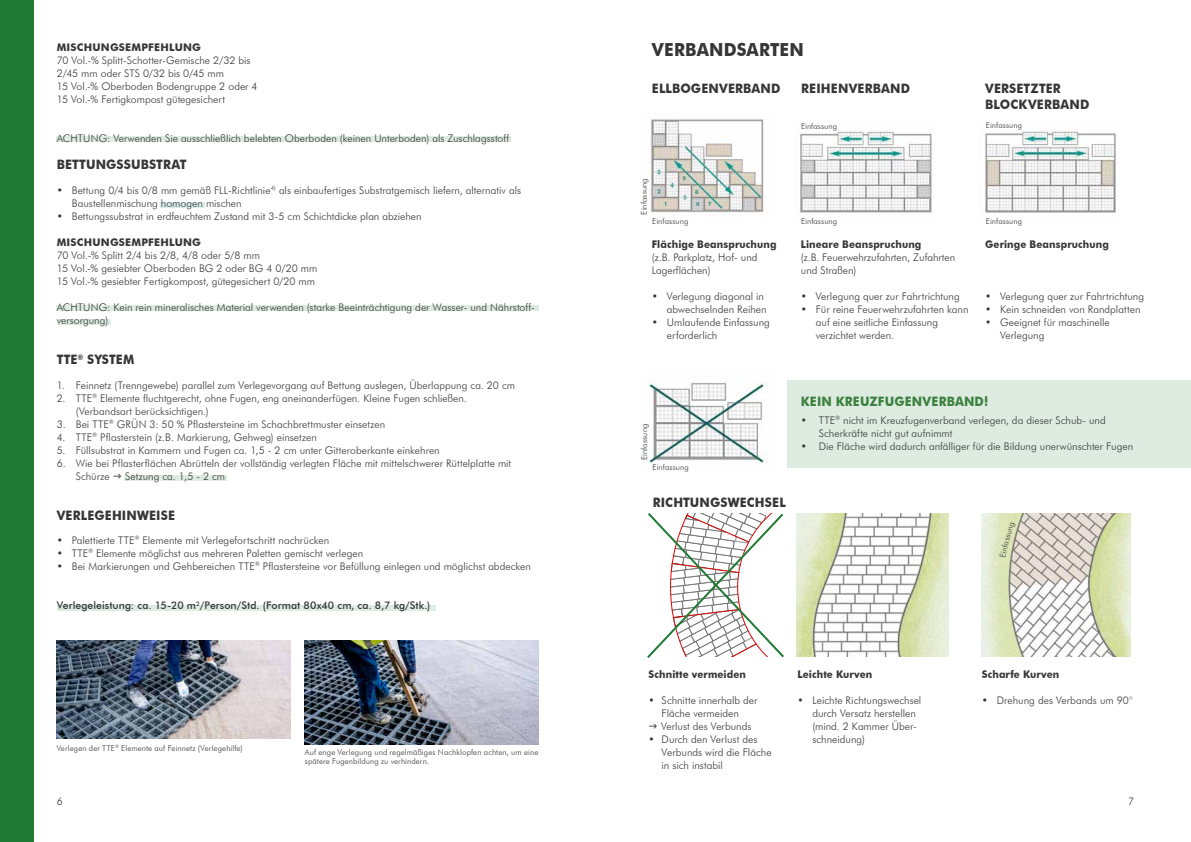
<style>
.page{position:relative;width:1191px;height:842px;background:#fff}
.page>*{position:absolute;margin:0;border:0;box-sizing:border-box;transform-origin:0 0}
.t1{font:700 18px "Futura BT";letter-spacing:.01em;color:#373636;scale:.94 1}
.t2{font:700 13px/15.6px "Futura BT";letter-spacing:.015em;color:#373636;scale:.94 1}
.t3{font:700 13px "Futura BT";letter-spacing:.015em;color:#3b813d;scale:.94 1}
.t4{font:300 10.5px/13px "Futura BT";color:#373636}
.t5{font:700 10.5px "Futura BT";letter-spacing:.01em;color:#373636;scale:.94 1}
.t6{font:500 10.5px "Futura BT";letter-spacing:.005em;color:#373636}
.t7{font:700 10.5px "Futura BT";letter-spacing:.01em;color:#373636}
.t8{font:300 8px/9px "Futura BT";letter-spacing:.015em;color:#373636}
</style>
<div class="page">
<div style="left:57px;top:137px;width:454px;height:5px;background:#ddebe0"></div>
<div style="left:57px;top:306px;width:482px;height:5px;background:#ddebe0"></div>
<div style="left:57px;top:319px;width:54px;height:5px;background:#ddebe0"></div>
<div style="left:160px;top:202px;width:44px;height:5px;background:#d9efee"></div>
<div style="left:124px;top:475px;width:103px;height:6px;background:#ddebe0"></div>
<div style="left:57px;top:605px;width:378px;height:5px;background:#ddebe0"></div>
<div style="left:0;top:0;width:34px;height:842px;background:#207a34"></div>
<div style="left:786px;top:381px;width:405px;height:87px;background:#ddebe0"></div>
<img style="left:57px;top:641px;width:234px;height:97px">
<img style="left:981px;top:514px;width:149px;height:142px">
<svg style="left:647px;top:513px;width:137px;height:145px"></svg>
<img style="left:796px;top:514px;width:152px;height:142px">
<img style="left:305px;top:641px;width:234px;height:104px">
<img style="left:649px;top:119px;width:115px;height:97px">
<img style="left:800px;top:130px;width:133px;height:83px">
<img style="left:985px;top:130px;width:134px;height:83px">
<img style="left:642px;top:382px;width:126px;height:82px">
<svg style="left:999px;top:522px;width:17px;height:35px"></svg>
<p class="t7" style="left:57px;top:40px;width:146px">MISCHUNGSEMPFEHLUNG</p>
<p class="t4" style="left:57px;top:53px;width:202px">70 Vol.-% Splitt-Schotter-Gemische 2/32 bis 2/45 mm oder STS 0/32 bis 0/45 mm<br>15 Vol.-% Oberboden Bodengruppe 2 oder 4<br>15 Vol.-% Fertigkompost gütegesichert</p>
<p class="t4" style="left:57px;top:131px;width:454px">ACHTUNG: Verwenden Sie ausschließlich belebten Oberboden (keinen Unterboden) als Zuschlagsstoff</p>
<p class="t2" style="left:57px;top:157px;width:140px">BETTUNGSSUBSTRAT</p>
<p class="t4" style="left:72px;top:183px;width:451px;text-indent:-15px">• Bettung 0/4 bis 0/8 mm gemäß FLL-Richtlinie<sup>4)</sup> als einbaufertiges Substratgemisch liefern, alternativ als<br>Baustellenmischung homogen mischen</p>
<p class="t4" style="left:57px;top:209px;width:366px">• Bettungssubstrat in erdfeuchtem Zustand mit 3-5 cm Schichtdicke plan abziehen</p>
<p class="t7" style="left:57px;top:235px;width:146px">MISCHUNGSEMPFEHLUNG</p>
<p class="t4" style="left:57px;top:248px;width:262px">70 Vol.-% Splitt 2/4 bis 2/8, 4/8 oder 5/8 mm<br>15 Vol.-% gesiebter Oberboden BG 2 oder BG 4 0/20 mm<br>15 Vol.-% gesiebter Fertigkompost, gütegesichert 0/20 mm</p>
<p class="t4" style="left:57px;top:300px;width:479px">ACHTUNG: Kein rein mineralisches Material verwenden (starke Beeinträchtigung der Wasser- und Nährstoff&shy;versorgung)</p>
<p class="t2" style="left:57px;top:352px;width:84px">TTE<sup>®</sup> SYSTEM</p>
<p class="t4" style="left:57px;top:378px;width:460px">1. Feinnetz (Trenngewebe) parallel zum Verlegevorgang auf Bettung auslegen, Überlappung ca. 20 cm</p>
<p class="t4" style="left:76px;top:391px;width:393px;text-indent:-19px">2. TTE<sup>®</sup> Elemente fluchtgerecht, ohne Fugen, eng aneinanderfügen. Kleine Fugen schließen. (Verbandsart berücksichtigen.)</p>
<p class="t4" style="left:57px;top:417px;width:330px">3. Bei TTE<sup>®</sup> GRÜN 3: 50 % Pflastersteine im Schachbrettmuster einsetzen</p>
<p class="t4" style="left:57px;top:430px;width:262px">4. TTE<sup>®</sup> Pflasterstein (z.B. Markierung, Gehweg) einsetzen</p>
<p class="t4" style="left:57px;top:443px;width:384px">5. Füllsubstrat in Kammern und Fugen ca. 1,5 - 2 cm unter Gitteroberkante einkehren</p>
<p class="t4" style="left:76px;top:456px;width:437px;text-indent:-19px">6. Wie bei Pflasterflächen Abrütteln der vollständig verlegten Fläche mit mittelschwerer Rüttelplatte mit<br>Schürze</p>
<p class="t4" style="left:125px;top:469px;width:102px">Setzung ca. 1,5 - 2 cm</p>
<p class="t2" style="left:57px;top:508px;width:127px">VERLEGEHINWEISE</p>
<p class="t4" style="left:57px;top:533px;width:274px">• Palettierte TTE<sup>®</sup> Elemente mit Verlegefortschritt nachrücken</p>
<p class="t4" style="left:57px;top:546px;width:308px">• TTE<sup>®</sup> Elemente möglichst aus mehreren Paletten gemischt verlegen</p>
<p class="t4" style="left:57px;top:559px;width:476px">• Bei Markierungen und Gehbereichen TTE<sup>®</sup> Pflastersteine vor Befüllung einlegen und möglichst abdecken</p>
<p class="t6" style="left:57px;top:599px;width:375px">Verlegeleistung: ca. 15-20 m<sup>2</sup>/Person/Std. (Format 80x40 cm, ca. 8,7 kg/Stk.)</p>
<p class="t8" style="left:57px;top:743px;width:187px">Verlegen der TTE<sup>®</sup> Elemente auf Feinnetz (Verlegehilfe)</p>
<p class="t8" style="left:305px;top:748px;width:235px">Auf enge Verlegung und regelmäßiges Nachklopfen achten, um eine spätere Fugenbildung zu verhindern.</p>
<h1 class="t1" style="left:652px;top:39px;width:163px">VERBANDSARTEN</h1>
<p class="t2" style="left:652px;top:81px;width:138px">ELLBOGENVERBAND</p>
<p class="t2" style="left:801px;top:81px;width:117px">REIHENVERBAND</p>
<p class="t2" style="left:985px;top:81px;width:112px">VERSETZTER<br>BLOCKVERBAND</p>
<p class="t8" style="left:639px;top:215px;width:38px;rotate:-90deg">Einfassung</p>
<p class="t8" style="left:652px;top:216px;width:38px">Einfassung</p>
<p class="t5" style="left:652px;top:238px;width:134px">Flächige Beanspruchung</p>
<p class="t4" style="left:652px;top:251px;width:107px">(z.B. Parkplatz, Hof- und<br>Lagerflächen)</p>
<p class="t4" style="left:652px;top:290px;width:116px;text-align:right">• Verlegung diagonal in abwechselnden Reihen</p>
<p class="t4" style="left:667px;top:316px;width:104px;text-indent:-15px">• Umlaufende Einfassung erforderlich</p>
<p class="t8" style="left:801px;top:121px;width:38px">Einfassung</p>
<p class="t8" style="left:986px;top:121px;width:38px">Einfassung</p>
<p class="t8" style="left:801px;top:216px;width:38px">Einfassung</p>
<p class="t8" style="left:986px;top:216px;width:38px">Einfassung</p>
<p class="t5" style="left:801px;top:238px;width:130px">Lineare Beanspruchung</p>
<p class="t4" style="left:801px;top:251px;width:156px">(z.B. Feuerwehrzufahrten, Zufahrten und Straßen)</p>
<p class="t4" style="left:801px;top:290px;width:160px">• Verlegung quer zur Fahrtrichtung</p>
<p class="t4" style="left:816px;top:303px;width:154px;text-indent:-15px">• Für reine Feuerwehrzufahrten kann auf eine seitliche Einfassung verzichtet werden.</p>
<p class="t5" style="left:985px;top:238px;width:133px">Geringe Beanspruchung</p>
<p class="t4" style="left:985px;top:290px;width:160px">• Verlegung quer zur Fahrtrichtung</p>
<p class="t4" style="left:985px;top:303px;width:157px">• Kein schneiden von Randplatten</p>
<p class="t4" style="left:1000px;top:316px;width:111px;text-indent:-15px">• Geeignet für maschinelle<br>Verlegung</p>
<p class="t8" style="left:640px;top:460px;width:38px;rotate:-90deg">Einfassung</p>
<p class="t8" style="left:652px;top:463px;width:38px">Einfassung</p>
<p class="t2" style="left:653px;top:494px;width:143px">RICHTUNGSWECHSEL</p>
<p class="t3" style="left:801px;top:394px;width:201px">KEIN KREUZFUGENVERBAND!</p>
<p class="t4" style="left:819px;top:413px;width:288px;text-indent:-18px">• TTE<sup>®</sup> nicht im Kreuzfugenverband verlegen, da dieser Schub- und<br>Scherkräfte nicht gut aufnimmt</p>
<p class="t4" style="left:801px;top:439px;width:334px">• Die Fläche wird dadurch anfälliger für die Bildung unerwünschter Fugen</p>
<p class="t5" style="left:648px;top:667px;width:105px">Schnitte vermeiden</p>
<p class="t4" style="left:661px;top:693px;width:98px;text-indent:-12px">• Schnitte innerhalb der<br>Fläche vermeiden<br>Verlust des Verbunds</p>
<p class="t4" style="left:661px;top:732px;width:111px;text-indent:-13px">• Durch den Verlust des<br>Verbunds wird die Fläche in sich instabil</p>
<p class="t5" style="left:797px;top:667px;width:81px">Leichte Kurven</p>
<p class="t4" style="left:812px;top:693px;width:110px;text-indent:-15px">• Leichte Richtungswechsel durch Versatz herstellen (mind. 2 Kammer Über&shy;schneidung)</p>
<p class="t5" style="left:981px;top:667px;width:84px">Scharfe Kurven</p>
<p class="t4" style="left:981px;top:693px;width:152px">• Drehung des Verbands um 90°</p>
<p class="t4" style="left:57px;top:794px;width:8px">6</p>
<p class="t4" style="left:1128px;top:794px;width:8px">7</p>
</div>
